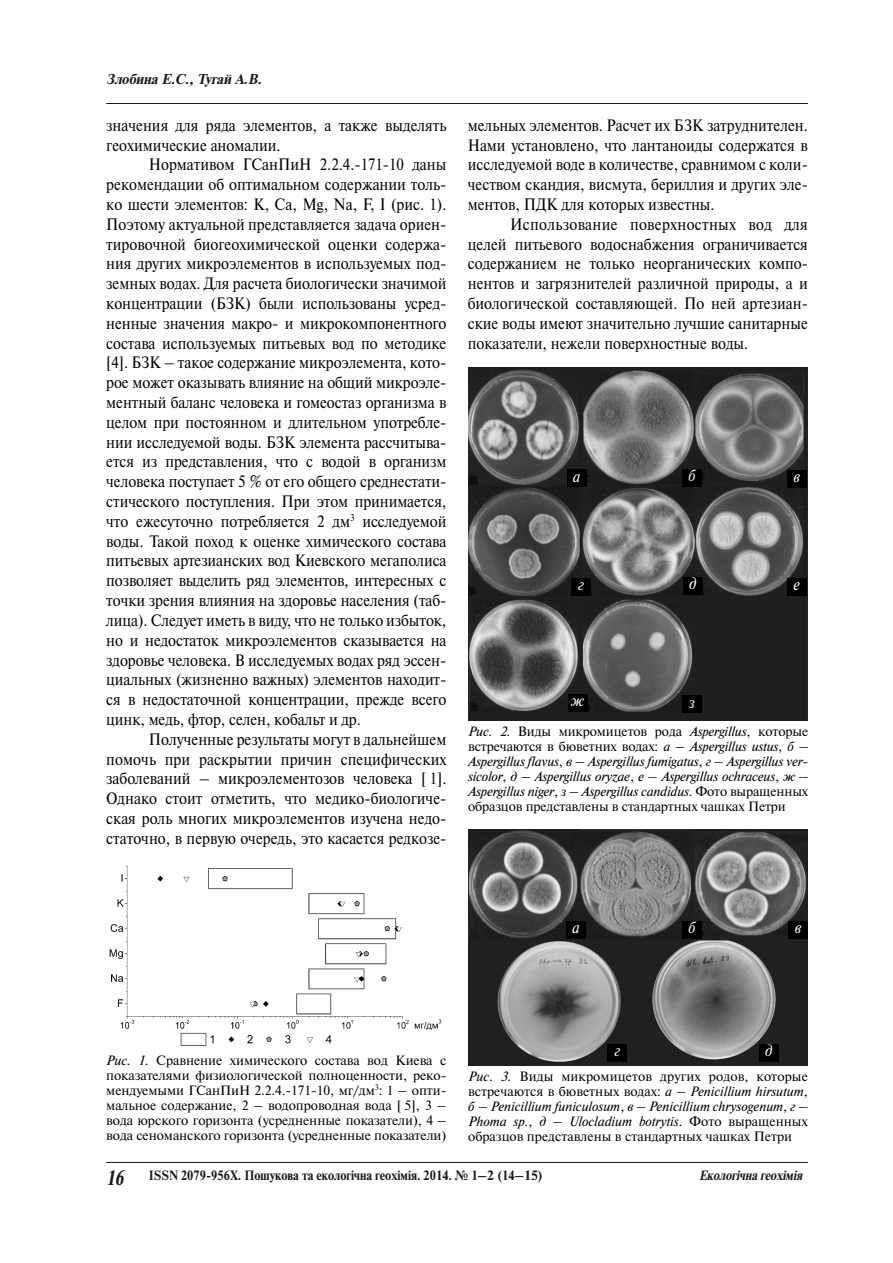
<style>
.page{position:relative;width:893px;height:1263px;background:#fff}
.page>*{position:absolute;margin:0;border:0;box-sizing:border-box;transform-origin:0 0}
.t1{font:16.5px/19.8px "Newton C";color:#000;text-align:justify;scale:.9 1}
.t2{font:italic 16.5px "Newton C";color:#fff;scale:.9 1}
.t3{font:italic 700 14.25px "Newton C";color:#191919}
.t4{font:13.5px/15px "Newton C";letter-spacing:-.005em;color:#000;text-align:justify}
.t5{font:italic 13.5px/15px "Newton C";letter-spacing:-.01em;color:#000;text-align:justify}
.t6{font:700 13.5px "Newton C";color:#191919;scale:.9 1}
.t7{font:italic 700 13.5px "Newton C";color:#191919;scale:.9 1}
.s1{font-style:normal}
.s2{font-style:italic}
.s3{font-style:italic;font-size:21px}
</style>
<div class="page">
<hr style="left:106px;top:103px;width:702px;height:1px;background:#191919">
<hr style="left:106px;top:1162px;width:702px;height:1px;background:#191919">
<img style="left:109px;top:865px;width:333px;height:181px">
<img style="left:468px;top:368px;width:339px;height:352px">
<img style="left:468px;top:830px;width:340px;height:235px">
<div style="left:567px;top:470px;width:19px;height:17px;background:#000"></div>
<div style="left:566px;top:921px;width:19px;height:17px;background:#000"></div>
<div style="left:682px;top:922px;width:19px;height:17px;background:#000"></div>
<div style="left:682px;top:469px;width:19px;height:18px;background:#000"></div>
<div style="left:789px;top:922px;width:19px;height:17px;background:#000"></div>
<div style="left:787px;top:471px;width:19px;height:17px;background:#000"></div>
<div style="left:608px;top:1044px;width:19px;height:18px;background:#000"></div>
<div style="left:571px;top:578px;width:20px;height:18px;background:#000"></div>
<div style="left:759px;top:1044px;width:19px;height:18px;background:#000"></div>
<div style="left:683px;top:578px;width:19px;height:17px;background:#000"></div>
<div style="left:568px;top:695px;width:19px;height:17px;background:#000"></div>
<div style="left:787px;top:578px;width:19px;height:17px;background:#000"></div>
<div style="left:682px;top:696px;width:19px;height:17px;background:#000"></div>
<p class="t3" style="left:106px;top:71px;width:159px">Злобина Е.С., Тугай А.В.</p>
<p class="t1" style="left:106px;top:115px;width:379px">значения для ряда элементов, а также выделять геохимические аномалии.</p>
<p class="t1" style="left:106px;top:155px;width:379px;text-indent:43px">Нормативом ГСанПиН 2.2.4.-171-10 даны рекомендации об оптимальном содержании толь&shy;ко шести элементов: K, Ca, Mg, Na, F, I (рис. 1).<br>Поэтому актуальной представляется задача ориен&shy;тировочной биогеохимической оценки содержа&shy;ния других микроэлементов в используемых под&shy;земных водах. Для расчета биологически значимой концентрации (БЗК) были использованы усред&shy;ненные значения макро- и микрокомпонентного состава используемых питьевых вод по методике [4]. БЗК – такое содержание микроэлемента, кото&shy;рое может оказывать влияние на общий микроэле&shy;ментный баланс человека и гомеостаз организма в целом при постоянном и длительном употребле&shy;нии исследуемой воды. БЗК элемента рассчитыва&shy;ется из представления, что с водой в организм человека поступает 5 % от его общего среднестати&shy;стического поступления. При этом принимается, что ежесуточно потребляется 2 дм<sup>3</sup> исследуемой воды. Такой поход к оценке химического состава питьевых артезианских вод Киевского мегаполиса позволяет выделить ряд элементов, интересных с точки зрения влияния на здоровье населения (таб&shy;лица). Следует иметь в виду, что не только избыток, но и недостаток микроэлементов сказывается на здоровье человека. В исследуемых водах ряд эссен&shy;циальных (жизненно важных) элементов находит&shy;ся в недостаточной концентрации, прежде всего цинк, медь, фтор, селен, кобальт и др.</p>
<p class="t1" style="left:106px;top:729px;width:379px;text-indent:43px">Полученные результаты могут в дальнейшем помочь при раскрытии причин специфических заболеваний – микроэлементозов человека [ 1].<br>Однако стоит отметить, что медико-биологиче&shy;ская роль многих микроэлементов изучена недо&shy;статочно, в первую очередь, это касается редкозе-</p>
<p class="t1" style="left:468px;top:115px;width:379px">мельных элементов. Расчет их БЗК затруднителен.<br>Нами установлено, что лантаноиды содержатся в исследуемой воде в количестве, сравнимом с коли&shy;чеством скандия, висмута, бериллия и других эле&shy;ментов, ПДК для которых известны.</p>
<p class="t1" style="left:468px;top:214px;width:379px;text-indent:43px">Использование поверхностных вод для целей питьевого водоснабжения ограничивается содержанием не только неорганических компо&shy;нентов и загрязнителей различной природы, а и биологической составляющей. По ней артезиан&shy;ские воды имеют значительно лучшие санитарные показатели, нежели поверхностные воды.</p>
<p class="t2" style="left:573px;top:466px;width:10px">а</p>
<p class="t2" style="left:688px;top:466px;width:9px">б</p>
<p class="t2" style="left:793px;top:467px;width:9px">в</p>
<p class="t2" style="left:578px;top:575px;width:8px">г</p>
<p class="t2" style="left:689px;top:574px;width:9px">д</p>
<p class="t2" style="left:794px;top:574px;width:9px">е</p>
<p class="t2" style="left:571px;top:691px;width:16px">ж</p>
<p class="t2" style="left:689px;top:692px;width:8px">з</p>
<p class="t5" style="left:468px;top:724px;width:342px">Рис. 2. <span class="s1">Виды микромицетов рода</span> Aspergillus<span class="s1">, которые встречаются в бюветних водах:</span> а <span class="s1">–</span> Aspergillus ustus<span class="s1">,</span> б <span class="s1">– </span>Aspergillus flavus<span class="s1">,</span> в <span class="s1">–</span> Aspergillus fumigatus<span class="s1">,</span> г <span class="s1">–</span> Aspergillus ver&shy;sicolor<span class="s1">,</span> д <span class="s1">–</span> Aspergillus oryzae<span class="s1">,</span> е <span class="s1">–</span> Aspergillus ochraceus<span class="s1">,</span> ж <span class="s1">– </span>Aspergillus niger<span class="s1">,</span> з <span class="s1">–</span> Aspergillus candidus<span class="s1">. Фото выращенных образцов представлены в стандартных чашках Петри</span></p>
<p class="t2" style="left:572px;top:917px;width:10px">а</p>
<p class="t2" style="left:688px;top:918px;width:9px">б</p>
<p class="t2" style="left:795px;top:918px;width:9px">в</p>
<p class="t4" style="left:106px;top:1052px;width:342px"><span class="s2">Рис. 1.</span> Сравнение химического состава вод Киева с показателями физиологической полноценности, реко&shy;мендуемыми ГСанПиН 2.2.4.-171-10, мг/дм<sup>3</sup>: 1 – опти&shy;мальное содержание, 2 – водопроводная вода [ 5], 3 – вода юрского горизонта (усредненные показатели), 4 – вода сеноманского горизонта (усредненные показатели)</p>
<p class="t2" style="left:614px;top:1041px;width:8px">г</p>
<p class="t2" style="left:765px;top:1041px;width:9px">д</p>
<p class="t4" style="left:468px;top:1069px;width:341px"><span class="s2">Рис. 3.</span> Виды микромицетов других родов, которые встречаются в бюветных водах: <span class="s2">а</span> – <span class="s2">Penicillium hirsutum</span>, <span class="s2">б</span> – <span class="s2">Penicillium funiculosum</span>, <span class="s2">в</span> – <span class="s2">Penicillium chrysogenum</span>, <span class="s2">г</span> – <span class="s2">Phoma sp.</span>, <span class="s2">д</span> – <span class="s2">Ulocladium botrytis</span>. Фото выращенных образцов представлены в стандартных чашках Петри</p>
<p class="t6" style="left:106px;top:1168px;width:485px"><span class="s3">16</span> ISSN 2079-956Х. Пошукова та екологічна геохімія. 2014. № 1–2 (14–15)</p>
<p class="t7" style="left:699px;top:1168px;width:116px">Екологічна геохімія</p>
</div>
